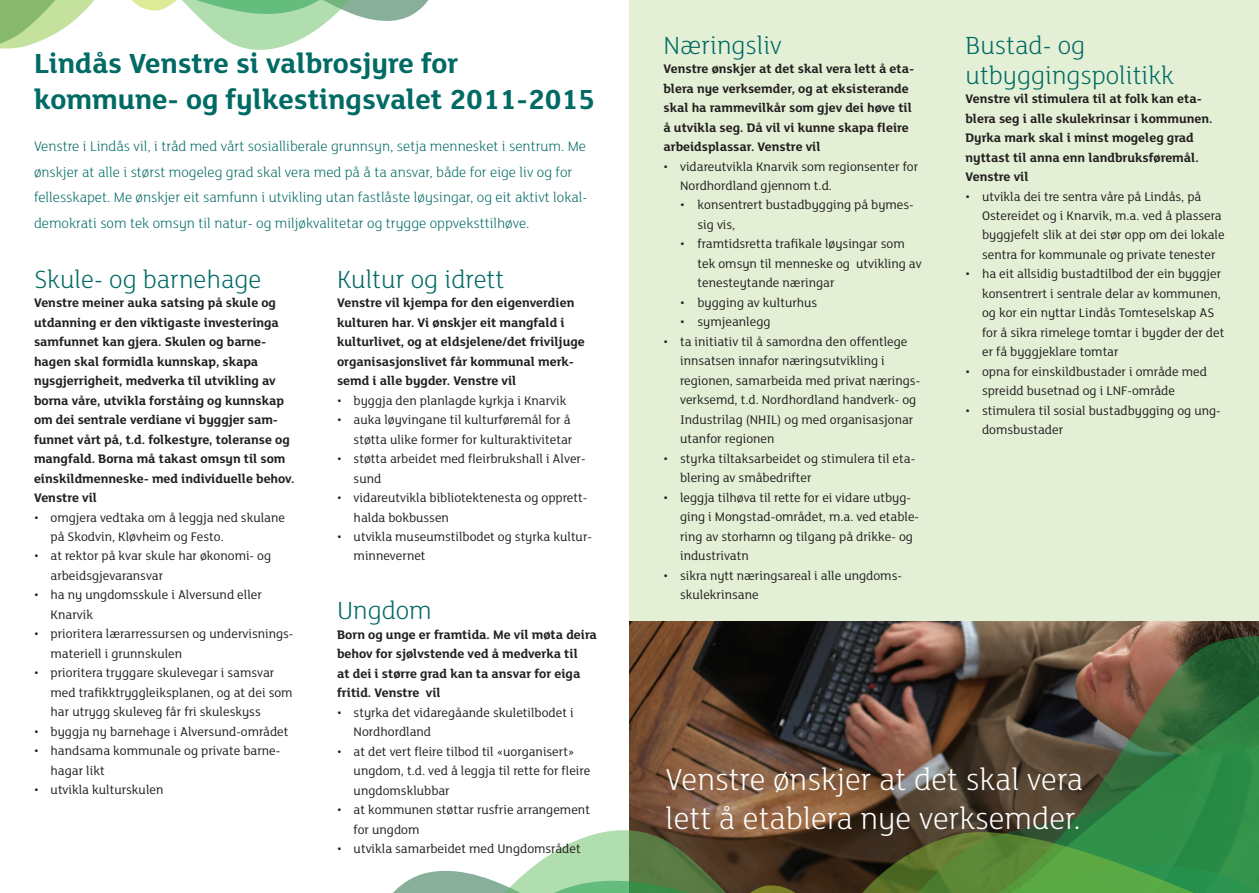
<style>
.page{position:relative;width:1259px;height:893px;background:#fff}
.page>*{position:absolute;margin:0;border:0;box-sizing:border-box;transform-origin:0 0}
.t1{font:300 33px/39px "FS Lola";color:#fff}
.t2{font:700 30px/36px "FS Lola";color:#006a64}
.t3{font:300 27px/30px "FS Lola";color:#006a64}
.t4{font:300 15px/25.5px "FS Lola";color:#006a64}
.t5{font:13.5px/19.5px "FS Lola";color:#231f20}
.t6{font:700 13.5px/19.5px "FS Lola";color:#231f20}
</style>
<div class="page">
<div style="left:629px;top:0;width:630px;height:893px;background:#e4f0d5"></div>
<img style="left:629px;top:622px;width:630px;height:14px">
<svg style="left:0;top:0;width:429px;height:49px"></svg>
<svg style="left:605px;top:636px;width:654px;height:196px;background:#58543d"></svg>
<svg style="left:393px;top:832px;width:866px;height:61px;background:#6b8d5e"></svg>
<h2 class="t2" style="left:34px;top:44px;width:562px">Lindås Venstre si valbrosjyre for kommune- og fylkestingsvalet 2011-2015</h2>
<p class="t4" style="left:34px;top:133px;width:555px">Venstre i Lindås vil, i tråd med vårt sosialliberale grunnsyn, setja mennesket i sentrum. Me ønskjer at alle i størst mogeleg grad skal vera med på å ta ansvar, både for eige liv og for fellesskapet. Me ønskjer eit samfunn i utvikling utan fastlåste løysingar, og eit aktivt lokal&shy;demokrati som tek omsyn til natur- og miljøkvalitetar og trygge oppveksttilhøve.</p>
<h3 class="t3" style="left:34px;top:263px;width:229px">Skule- og barnehage</h3>
<p class="t6" style="left:34px;top:292px;width:262px">Venstre meiner auka satsing på skule og utdanning er den viktigaste investeringa samfunnet kan gjera. Skulen og barne&shy;hagen skal formidla kunnskap, skapa nysgjerrigheit, medverka til utvikling av borna våre, utvikla forståing og kunnskap om dei sentrale verdiane vi byggjer sam&shy;funnet vårt på, t.d. folkestyre, toleranse og mangfald. Borna må takast omsyn til som einskildmenneske- med individuelle behov.<br>Venstre vil</p>
<p class="t5" style="left:51px;top:507px;width:236px;text-indent:-17px">• omgjera vedtaka om å leggja ned skulane på Skodvin, Kløvheim og Festo.</p>
<p class="t5" style="left:51px;top:546px;width:222px;text-indent:-17px">• at rektor på kvar skule har økonomi- og arbeidsgjevaransvar</p>
<p class="t5" style="left:51px;top:585px;width:213px;text-indent:-17px">• ha ny ungdomsskule i Alversund eller<br>Knarvik</p>
<p class="t5" style="left:51px;top:624px;width:244px;text-indent:-17px">• prioritera lærarressursen og undervisnings&shy;materiell i grunnskulen</p>
<p class="t5" style="left:51px;top:663px;width:244px;text-indent:-17px">• prioritera tryggare skulevegar i samsvar med trafikktryggleiksplanen, og at dei som har utrygg skuleveg får fri skuleskyss</p>
<p class="t5" style="left:34px;top:721px;width:256px">• byggja ny barnehage i Alversund-området</p>
<p class="t5" style="left:51px;top:741px;width:231px;text-indent:-17px">• handsama kommunale og private barne&shy;hagar likt</p>
<p class="t5" style="left:34px;top:780px;width:131px">• utvikla kulturskulen</p>
<h3 class="t3" style="left:337px;top:263px;width:169px">Kultur og idrett</h3>
<p class="t6" style="left:337px;top:292px;width:249px">Venstre vil kjempa for den eigenverdien kulturen har. Vi ønskjer eit mangfald i kulturlivet, og at eldsjelene/det friviljuge organisasjonslivet får kommunal merk&shy;semd i alle bygder. Venstre vil</p>
<p class="t5" style="left:337px;top:390px;width:231px">• byggja den planlagde kyrkja i Knarvik</p>
<p class="t5" style="left:337px;top:409px;width:237px;text-align:right">• auka løyvingane til kulturføremål for å støtta ulike former for kulturaktivitetar</p>
<p class="t5" style="left:354px;top:448px;width:233px;text-indent:-17px">• støtta arbeidet med fleirbrukshall i Alver&shy;sund</p>
<p class="t5" style="left:354px;top:487px;width:235px;text-indent:-17px">• vidareutvikla bibliotektenesta og opprett&shy;halda bokbussen</p>
<p class="t5" style="left:354px;top:526px;width:240px;text-indent:-17px">• utvikla museumstilbodet og styrka kultur&shy;minnevernet</p>
<h3 class="t3" style="left:337px;top:594px;width:96px">Ungdom</h3>
<p class="t6" style="left:337px;top:624px;width:261px">Born og unge er framtida. Me vil møta deira behov for sjølvstende ved å medverka til<br>at dei i større grad kan ta ansvar for eiga fritid. Venstre vil</p>
<p class="t5" style="left:354px;top:702px;width:221px;text-indent:-17px">• styrka det vidaregåande skuletilbodet i<br>Nordhordland</p>
<p class="t5" style="left:354px;top:741px;width:238px;text-indent:-17px">• at det vert fleire tilbod til «uorganisert» ungdom, t.d. ved å leggja til rette for fleire ungdomsklubbar</p>
<p class="t5" style="left:354px;top:799px;width:238px;text-indent:-17px">• at kommunen støttar rusfrie arrangement for ungdom</p>
<p class="t5" style="left:337px;top:838px;width:245px">• utvikla samarbeidet med Ungdomsrådet</p>
<h3 class="t3" style="left:663px;top:29px;width:120px">Næringsliv</h3>
<p class="t6" style="left:663px;top:58px;width:252px">Venstre ønskjer at det skal vera lett å eta&shy;blera nye verksemder, og at eksisterande skal ha rammevilkår som gjev dei høve til å utvikla seg. Då vil vi kunne skapa fleire arbeidsplassar. Venstre vil</p>
<p class="t5" style="left:680px;top:156px;width:240px;text-indent:-17px">• vidareutvikla Knarvik som regionsenter for<br>Nordhordland gjennom t.d.</p>
<p class="t5" style="left:697px;top:195px;width:218px;text-indent:-17px">• konsentrert bustadbygging på bymes&shy;sig vis,</p>
<p class="t5" style="left:697px;top:234px;width:226px;text-indent:-17px">• framtidsretta trafikale løysingar som tek omsyn til menneske og utvikling av tenesteytande næringar</p>
<p class="t5" style="left:680px;top:292px;width:139px">• bygging av kulturhus</p>
<p class="t5" style="left:680px;top:312px;width:92px">• symjeanlegg</p>
<p class="t5" style="left:680px;top:331px;width:242px;text-indent:-17px">• ta initiativ til å samordna den offentlege innsatsen innafor næringsutvikling i regionen, samarbeida med privat nærings&shy;verksemd, t.d. Nordhordland handverk- og Industrilag (NHIL) og med organisasjonar utanfor regionen</p>
<p class="t5" style="left:680px;top:448px;width:237px;text-indent:-17px">• styrka tiltaksarbeidet og stimulera til eta&shy;blering av småbedrifter</p>
<p class="t5" style="left:680px;top:487px;width:241px;text-indent:-17px">• leggja tilhøva til rette for ei vidare utbyg&shy;ging i Mongstad-området, m.a. ved etable&shy;ring av storhamn og tilgang på drikke- og industrivatn</p>
<p class="t5" style="left:680px;top:565px;width:223px;text-indent:-17px">• sikra nytt næringsareal i alle ungdoms&shy;skulekrinsane</p>
<h3 class="t3" style="left:965px;top:29px;width:210px">Bustad- og utbyggingspolitikk</h3>
<p class="t6" style="left:965px;top:88px;width:248px">Venstre vil stimulera til at folk kan eta&shy;blera seg i alle skulekrinsar i kommunen.<br>Dyrka mark skal i minst mogeleg grad nyttast til anna enn landbruksføremål.<br>Venstre vil</p>
<p class="t5" style="left:982px;top:186px;width:244px;text-indent:-17px">• utvikla dei tre sentra våre på Lindås, på Ostereidet og i Knarvik, m.a. ved å plassera byggjefelt slik at dei stør opp om dei lokale sentra for kommunale og private tenester</p>
<p class="t5" style="left:982px;top:264px;width:244px;text-indent:-17px">• ha eit allsidig bustadtilbod der ein byggjer konsentrert i sentrale delar av kommunen, og kor ein nyttar Lindås Tomteselskap AS for å sikra rimelege tomtar i bygder der det er få byggjeklare tomtar</p>
<p class="t5" style="left:982px;top:361px;width:226px;text-indent:-17px">• opna for einskildbustader i område med spreidd busetnad og i LNF-område</p>
<p class="t5" style="left:982px;top:400px;width:240px;text-indent:-17px">• stimulera til sosial bustadbygging og ung&shy;domsbustader</p>
<h1 class="t1" style="left:665px;top:758px;width:419px">Venstre ønskjer at det skal vera lett å etablera nye verksemder.</h1>
</div>
